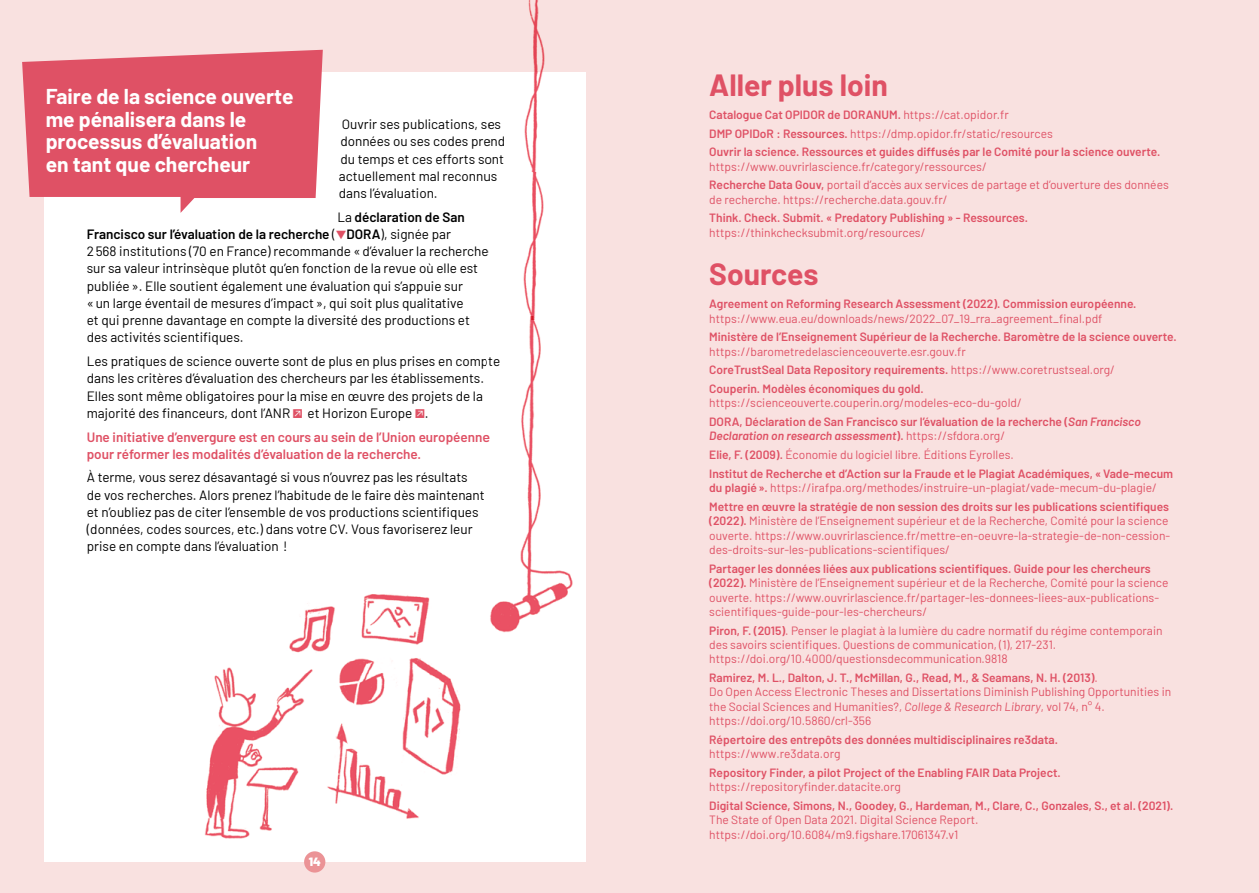
<style>
.page{position:relative;width:1259px;height:893px;background:#fff}
.page>*{position:absolute;margin:0;border:0;box-sizing:border-box;transform-origin:0 0}
.text_COU_02{font:700 30px "Barlow";color:#df5165}
.t1{font:700 21px/22.5px "Barlow";color:#fff}
.text_COU_02-2{font:13.5px/17.2px "Barlow";color:#000}
.text_COU_02-3{font:600 13.5px/17.2px "Barlow";color:#df5165}
.text_COU_02-4{font:12px/14.4px "Barlow";color:#df5165}
.text_COU_02-5{font:600 12px/18.6px "Barlow";color:#df5165}
.t2{font:900 12px "Barlow";color:#fff}
.s1{font-weight:600}
.s2{color:#df5165}
.s3{font-family:"Lien Externe";font-size:19.5px;color:#df5165}
.s4{font-weight:400}
.s5{font-style:italic}
</style>
<div class="page">
<div style="left:0;top:0;width:629px;height:893px;background:#f9e1e0"></div>
<div style="left:629px;top:0;width:630px;height:893px;background:#f9e1e0"></div>
<div style="left:44px;top:73px;width:541px;height:789px;background:#fff"></div>
<div style="left:304px;top:851px;width:21px;height:22px;background:#eb9396;border-radius:50%"></div>
<svg style="left:22px;top:50px;width:301px;height:163px;background:#e3697a"></svg>
<img style="left:204px;top:594px;width:257px;height:245px">
<img style="left:488px;top:0;width:92px;height:317px">
<img style="left:490px;top:317px;width:83px;height:316px">
<p class="t1" style="left:46px;top:84px;width:249px">Faire de la science ouverte me pénalisera dans le processus d’évaluation<br>en tant que chercheur</p>
<p class="text_COU_02-2" style="left:339px;top:115px;width:168px">Ouvrir ses publications, ses données ou ses codes prend du temps et ces efforts sont actuellement mal reconnus dans l’évaluation.</p>
<p class="text_COU_02-2" style="left:87px;top:207px;width:403px;text-indent:251px">La <span class="s1">déclaration de San Francisco sur l’évaluation de la recherche</span> (<span class="s2">▼</span><span class="s1">DORA</span>), signée par<br>2568 institutions (70 en France) recommande «d’évaluer la recherche sur sa valeur intrinsèque plutôt qu’en fonction de la revue où elle est publiée». Elle soutient également une évaluation qui s’appuie sur «un large éventail de mesures d’impact», qui soit plus qualitative<br>et qui prenne davantage en compte la diversité des productions et des activités scientifiques.</p>
<p class="text_COU_02-2" style="left:87px;top:352px;width:415px">Les pratiques de science ouverte sont de plus en plus prises en compte dans les critères d’évaluation des chercheurs par les établissements.<br>Elles sont même obligatoires pour la mise en œuvre des projets de la majorité des financeurs, dont l’ANR <span class="s3">s</span> et Horizon Europe <span class="s3">s</span>.</p>
<p class="text_COU_02-3" style="left:87px;top:427px;width:404px">Une initiative d’envergure est en cours au sein de l’Union européenne pour réformer les modalités d’évaluation de la recherche.</p>
<p class="text_COU_02-2" style="left:87px;top:468px;width:399px">À terme, vous serez désavantagé si vous n’ouvrez pas les résultats de vos recherches. Alors prenez l’habitude de le faire dès maintenant et n’oubliez pas de citer l’ensemble de vos productions scientifiques (données, codes sources, etc.) dans votre CV. Vous favoriserez leur prise en compte dans l’évaluation !</p>
<p class="t2" style="left:309px;top:853px;width:13px">14</p>
<p class="text_COU_02" style="left:709px;top:63px;width:180px">Aller plus loin</p>
<p class="text_COU_02-5" style="left:709px;top:104px;width:452px">Catalogue Cat OPIDOR de DORANUM. <span class="s4">https://cat.opidor.fr<br></span>DMP OPIDoR : Ressources. <span class="s4">https://dmp.opidor.fr/static/resources<br></span>Ouvrir la science. Ressources et guides diffusés par le Comité pour la science ouverte.</p>
<p class="text_COU_02-4" style="left:709px;top:156px;width:461px;line-height:18.6px">https://www.ouvrirlascience.fr/category/ressources/<br><span class="s1">Recherche Data Gouv,</span> portail d’accès aux services de partage et d’ouverture des données</p>
<p class="text_COU_02-5" style="left:709px;top:189px;width:320px"><span class="s4">de recherche. https://recherche.data.gouv.fr/<br></span>Think. Check. Submit. « Predatory Publishing » - Ressources.</p>
<p class="text_COU_02-4" style="left:709px;top:224px;width:218px">https://thinkchecksubmit.org/resources/</p>
<p class="text_COU_02" style="left:709px;top:252px;width:111px">Sources</p>
<p class="text_COU_02-4" style="left:709px;top:296px;width:429px"><span class="s1">Agreement on Reforming Research Assessment (2022). Commission européenne. </span>https://www.eua.eu/downloads/news/2022_07_19_rra_agreement_final.pdf</p>
<p class="text_COU_02-5" style="left:709px;top:329px;width:469px;line-height:14.4px">Ministère de l’Enseignement Supérieur de la Recherche. Baromètre de la science ouverte. <span class="s4">https://barometredelascienceouverte.esr.gouv.fr</span></p>
<p class="text_COU_02-5" style="left:709px;top:360px;width:407px">CoreTrustSeal Data Repository requirements. <span class="s4">https://www.coretrustseal.org/<br></span>Couperin. Modèles économiques du gold.</p>
<p class="text_COU_02-5" style="left:709px;top:393px;width:433px"><span class="s4">https://scienceouverte.couperin.org/modeles-eco-du-gold/<br></span>DORA, Déclaration de San Francisco sur l’évaluation de la recherche (<span class="s5">San Francisco</span></p>
<p class="text_COU_02-5" style="left:709px;top:426px;width:465px"><span class="s5">Declaration on research assessment</span>). <span class="s4">https://sfdora.org/<br></span>Elie, F. (2009). <span class="s4">Économie du logiciel libre. Éditions Eyrolles.<br></span>Institut de Recherche et d’Action sur la Fraude et le Plagiat Académiques, « Vade-mecum</p>
<p class="text_COU_02-5" style="left:709px;top:478px;width:461px">du plagié ». <span class="s4">https://irafpa.org/methodes/instruire-un-plagiat/vade-mecum-du-plagie/<br></span>Mettre en œuvre la stratégie de non session des droits sur les publications scientifiques</p>
<p class="text_COU_02-4" style="left:709px;top:513px;width:462px"><span class="s1">(2022).</span> Ministère de l’Enseignement supérieur et de la Recherche, Comité pour la science ouverte. https://www.ouvrirlascience.fr/mettre-en-oeuvre-la-strategie-de-non-cession&shy;des-droits-sur-les-publications-scientifiques/</p>
<p class="text_COU_02-4" style="left:709px;top:560px;width:460px"><span class="s1">Partager les données liées aux publications scientifiques. Guide pour les chercheurs (2022).</span> Ministère de l’Enseignement supérieur et de la Recherche, Comité pour la science ouverte. https://www.ouvrirlascience.fr/partager-les-donnees-liees-aux-publications&shy;scientifiques-guide-pour-les-chercheurs/</p>
<p class="text_COU_02-4" style="left:709px;top:622px;width:455px"><span class="s1">Piron, F. (2015)</span>. Penser le plagiat à la lumière du cadre normatif du régime contemporain des savoirs scientifiques. Questions de communication, (1), 217-231. https://doi.org/10.4000/questionsdecommunication.9818</p>
<p class="text_COU_02-4" style="left:709px;top:670px;width:463px"><span class="s1">Ramirez, M. L., Dalton, J. T., McMillan, G., Read, M., &amp; Seamans, N. H. (2013)</span>.<br>Do Open Access Electronic Theses and Dissertations Diminish Publishing Opportunities in the Social Sciences and Humanities?, <span class="s5">College &amp; Research Library</span>, vol 74, n° 4. https://doi.org/10.5860/crl-356</p>
<p class="text_COU_02-5" style="left:709px;top:731px;width:350px;line-height:14.4px">Répertoire des entrepôts des données multidisciplinaires re3data. <span class="s4">https://www.re3data.org</span></p>
<p class="text_COU_02-5" style="left:709px;top:764px;width:353px;line-height:14.4px">Repository Finder, a pilot Project of the Enabling FAIR Data Project. <span class="s4">https://repositoryfinder.datacite.org</span></p>
<p class="text_COU_02-4" style="left:709px;top:797px;width:465px"><span class="s1">Digital Science, Simons, N., Goodey, G., Hardeman, M., Clare, C., Gonzales, S., et al. (2021).<br></span>The State of Open Data 2021. Digital Science Report. https://doi.org/10.6084/m9.figshare.17061347.v1</p>
</div>
